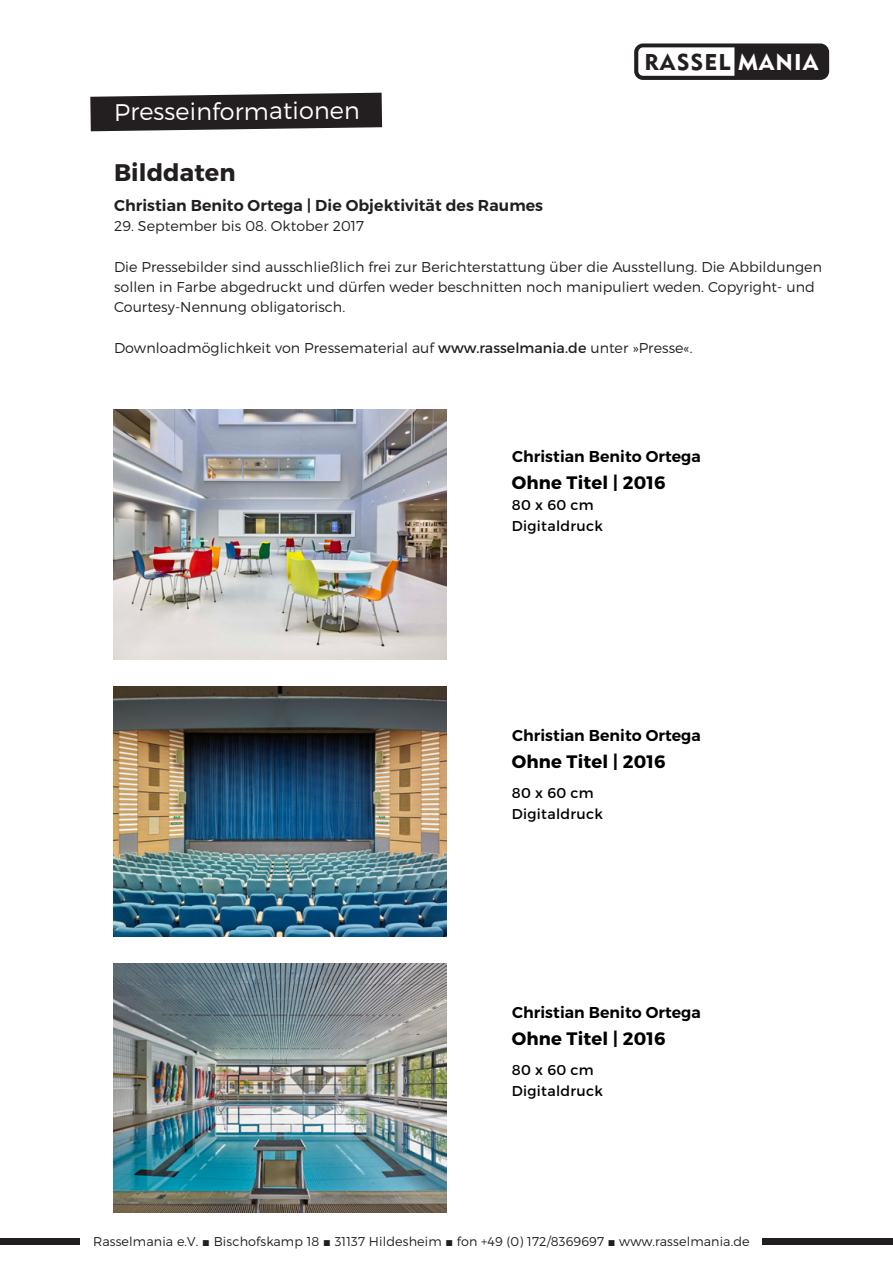
<style>
.page{position:relative;width:893px;height:1263px;background:#fff}
.page>*{position:absolute;margin:0;border:0;box-sizing:border-box;transform-origin:0 0}
.t1{font:300 24px "Montserrat";letter-spacing:-.005em;color:#fff}
.t2{font:700 24px "Montserrat";letter-spacing:.005em;color:#231f20}
.t3{font:22.5px "Geometric 415 BT Black A";letter-spacing:.055em;color:#231f20}
.t4{font:700 18px "Montserrat";letter-spacing:.01em;color:#000}
.t5{font:600 15.75px "Montserrat";letter-spacing:.005em;color:#000}
.t6{font:600 15.75px "Montserrat";letter-spacing:.005em;color:#231f20}
.t7{font:300 14.25px/20.2px "Montserrat";letter-spacing:.005em;color:#231f20}
.t8{font:14.25px/21px "Montserrat";letter-spacing:.02em;color:#000}
.t9{font:300 12.75px "Montserrat";letter-spacing:.01em;color:#231f20}
.s1{color:#fff}
.s2{font-weight:400}
.s3{font-family:"Arial";font-weight:400}
</style>
<div class="page">
<svg style="left:90px;top:93px;width:292px;height:38px;background:#373435"></svg>
<div style="left:0;top:1239px;width:80px;height:6px;background:#231f20"></div>
<div style="left:763px;top:1239px;width:130px;height:6px;background:#231f20"></div>
<div style="left:634px;top:43px;width:195px;height:37px;background:#231f20;border-radius:9px"></div>
<svg style="left:638px;top:47px;width:96px;height:29px;background:#f9f8f9"></svg>
<img style="left:114px;top:410px;width:332px;height:249px">
<img style="left:114px;top:686px;width:332px;height:250px">
<img style="left:114px;top:963px;width:332px;height:250px">
<p class="t1" style="left:114px;top:97px;width:247px">Presseinformationen</p>
<p class="t3" style="left:645px;top:47px;width:175px">RASSEL <span class="s1">MANIA</span></p>
<p class="t2" style="left:114px;top:157px;width:123px">Bilddaten</p>
<p class="t6" style="left:114px;top:195px;width:431px">Christian Benito Ortega | Die Objektivität des Raumes</p>
<p class="t7" style="left:114px;top:216px;width:252px">29. September bis 08. Oktober 2017</p>
<p class="t7" style="left:114px;top:256px;width:709px">Die Pressebilder sind ausschließlich frei zur Berichterstattung über die Ausstellung. Die Abbildungen sollen in Farbe abgedruckt und dürfen weder beschnitten noch manipuliert weden. Copyright- und<br>Courtesy-Nennung obligatorisch.</p>
<p class="t7" style="left:114px;top:337px;width:580px">Downloadmöglichkeit von Pressematerial auf <span class="s2">www.rasselmania.de</span> unter »Presse«.</p>
<p class="t5" style="left:512px;top:447px;width:190px">Christian Benito Ortega</p>
<p class="t4" style="left:512px;top:472px;width:155px">Ohne Titel | 2016</p>
<p class="t8" style="left:512px;top:495px;width:92px">80 x 60 cm<br>Digitaldruck</p>
<p class="t5" style="left:512px;top:726px;width:190px">Christian Benito Ortega</p>
<p class="t4" style="left:512px;top:751px;width:155px">Ohne Titel | 2016</p>
<p class="t8" style="left:512px;top:783px;width:92px">80 x 60 cm<br>Digitaldruck</p>
<p class="t5" style="left:512px;top:1002px;width:190px">Christian Benito Ortega</p>
<p class="t4" style="left:512px;top:1027px;width:155px">Ohne Titel | 2016</p>
<p class="t8" style="left:512px;top:1059px;width:92px">80 x 60 cm<br>Digitaldruck</p>
<p class="t9" style="left:93px;top:1234px;width:658px">Rasselmania e.V. <span class="s3">■</span> Bischofskamp 18 <span class="s3">■</span> 31137 Hildesheim <span class="s3">■</span> fon +49 (0) 172/8369697 <span class="s3">■</span> www.rasselmania.de</p>
</div>
